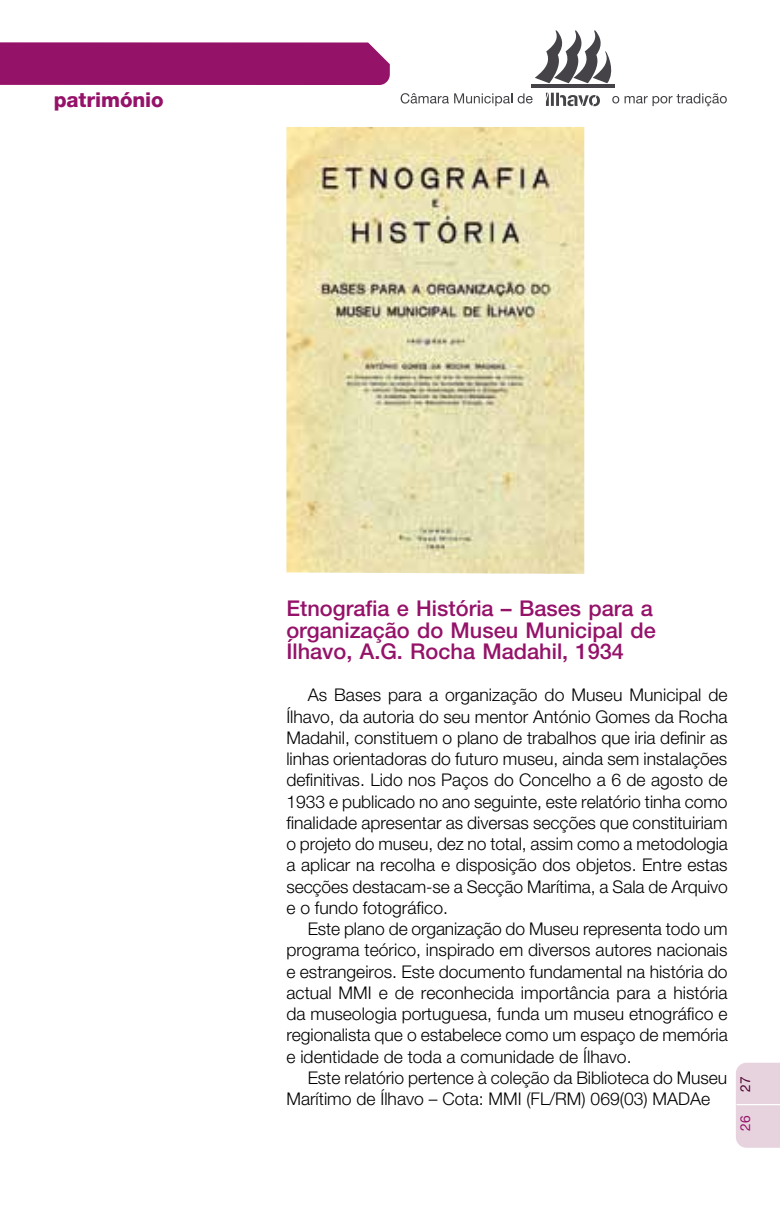
<style>
.page{position:relative;width:780px;height:1205px;background:#fff}
.page>*{position:absolute;margin:0;border:0;box-sizing:border-box;transform-origin:0 0}
.t1{font:500 21.75px/21.2px "Helvetica Neue";color:#951269}
.t2{font:800 20.5px "Helvetica Neue";letter-spacing:-.005em;color:#951269}
.t3{font:300 17.5px/21.2px "Helvetica Neue";letter-spacing:-.005em;color:#000;text-align:justify}
.t4{font:13.75px "Helvetica Neue";color:#4f0030}
.t5{font:13.75px "Helvetica Neue";color:#951269}
</style>
<div class="page">
<img style="left:286px;top:127px;width:298px;height:447px">
<div style="left:0;top:42px;width:390px;height:43px;background:#951269"></div>
<hr style="left:531px;top:85px;width:83px;height:3px;background:#454347">
<svg style="left:535px;top:30px;width:77px;height:53px"></svg>
<svg style="left:546px;top:93px;width:54px;height:13px"></svg>
<svg style="left:400px;top:93px;width:132px;height:13px"></svg>
<svg style="left:612px;top:96px;width:7px;height:7px"></svg>
<svg style="left:613px;top:97px;width:5px;height:5px"></svg>
<svg style="left:624px;top:93px;width:101px;height:13px"></svg>
<div style="left:736px;top:1062px;width:44px;height:85px;background:#e7d3de"></div>
<hr style="left:736px;top:1104px;width:44px;height:1px;background:#fff">
<p class="t2" style="left:54px;top:87px;width:111px">património</p>
<p class="t1" style="left:286px;top:598px;width:371px">Etnografia e História – Bases para a organização do Museu Municipal de<br>Ílhavo, A.G. Rocha Madahil, 1934</p>
<p class="t3" style="left:286px;top:684px;width:443px;text-indent:21px">As Bases para a organização do Museu Municipal de Ílhavo, da autoria do seu mentor António Gomes da Rocha Madahil, constituem o plano de trabalhos que iria definir as linhas orientadoras do futuro museu, ainda sem instalações definitivas. Lido nos Paços do Concelho a 6 de agosto de 1933 e publicado no ano seguinte, este relatório tinha como finalidade apresentar as diversas secções que constituiriam o projeto do museu, dez no total, assim como a metodologia a aplicar na recolha e disposição dos objetos. Entre estas secções destacam-se a Secção Marítima, a Sala de Arquivo e o fundo fotográfico.</p>
<p class="t3" style="left:286px;top:918px;width:443px;text-indent:21px">Este plano de organização do Museu representa todo um programa teórico, inspirado em diversos autores nacionais e estrangeiros. Este documento fundamental na história do actual MMI e de reconhecida importância para a história da museologia portuguesa, funda um museu etnográfico e regionalista que o estabelece como um espaço de memória e identidade de toda a comunidade de Ílhavo.</p>
<p class="t3" style="left:286px;top:1067px;width:442px;text-indent:21px">Este relatório pertence à coleção da Biblioteca do Museu<br>Marítimo de Ílhavo – Cota: MMI (FL/RM) 069(03) MADAe</p>
<p class="t4" style="left:737px;top:1091px;width:17px;rotate:-90deg">27</p>
<p class="t5" style="left:737px;top:1131px;width:17px;rotate:-90deg">26</p>
</div>
